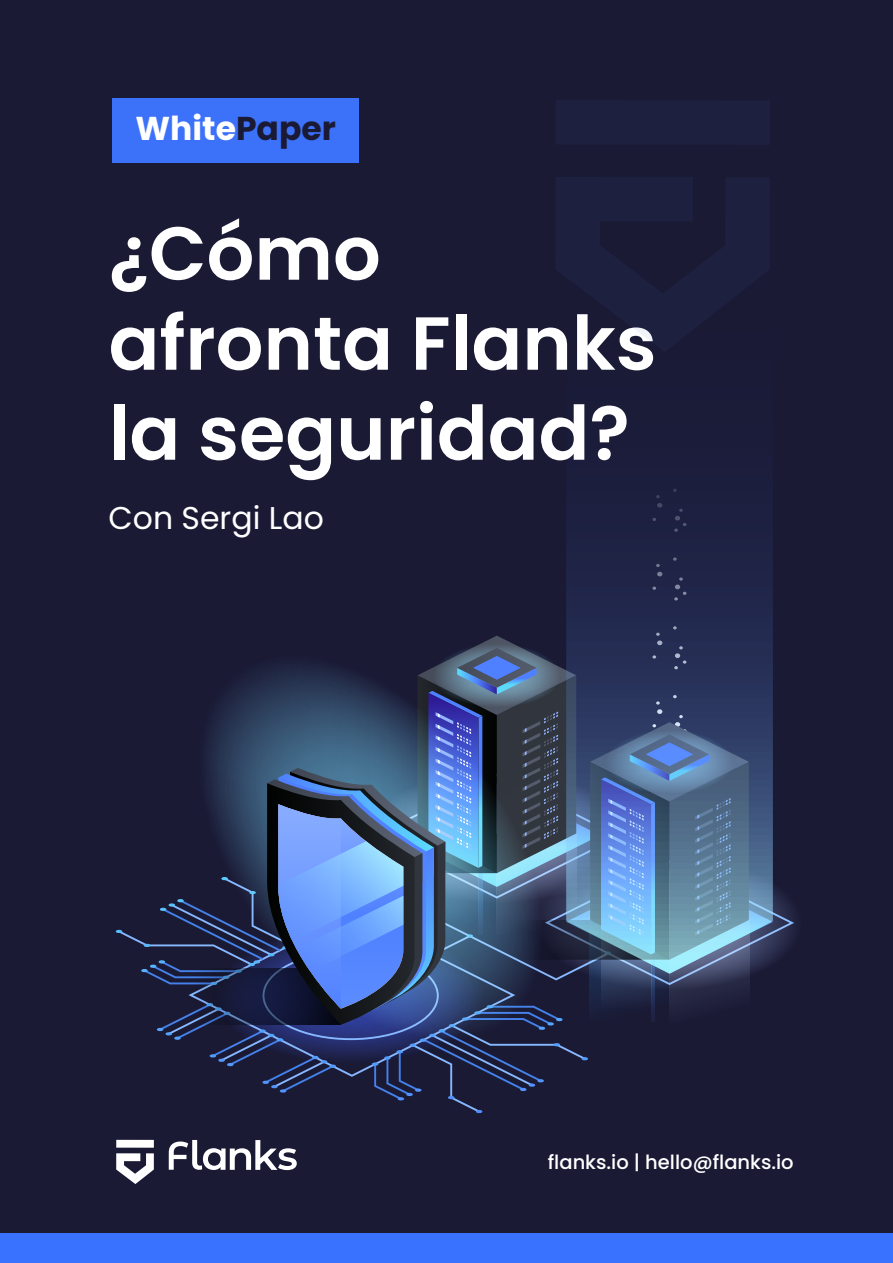
<style>
.page{position:relative;width:893px;height:1263px;background:#1a1a35}
.page>*{position:absolute;margin:0;border:0;box-sizing:border-box;transform-origin:0 0}
.t1{font:600 75px/90px "Poppins";color:#fff}
.t2{font:700 33px "Poppins";color:#fff}
.t3{font:31.5px "Poppins";color:#fff}
.t4{font:500 19.5px "Poppins";color:#fff}
.s1{color:#1a1a35}
</style>
<div class="page">
<div style="left:112px;top:98px;width:247px;height:65px;background:#3c71fa"></div>
<svg style="left:116px;top:1140px;width:38px;height:44px"></svg>
<svg style="left:169px;top:1140px;width:128px;height:30px"></svg>
<svg style="left:119px;top:489px;width:676px;height:623px"></svg>
<div style="left:0;top:1233px;width:893px;height:30px;background:#3972ff"></div>
<p class="t2" style="left:136px;top:109px;width:202px">White<span class="s1">Paper</span></p>
<p class="t1" style="left:109px;top:209px;width:549px">¿Cómo afronta Flanks la seguridad?</p>
<p class="t3" style="left:109px;top:500px;width:217px">Con Sergi Lao</p>
<p class="t4" style="left:548px;top:1151px;width:247px">flanks.io | hello@flanks.io</p>
</div>
